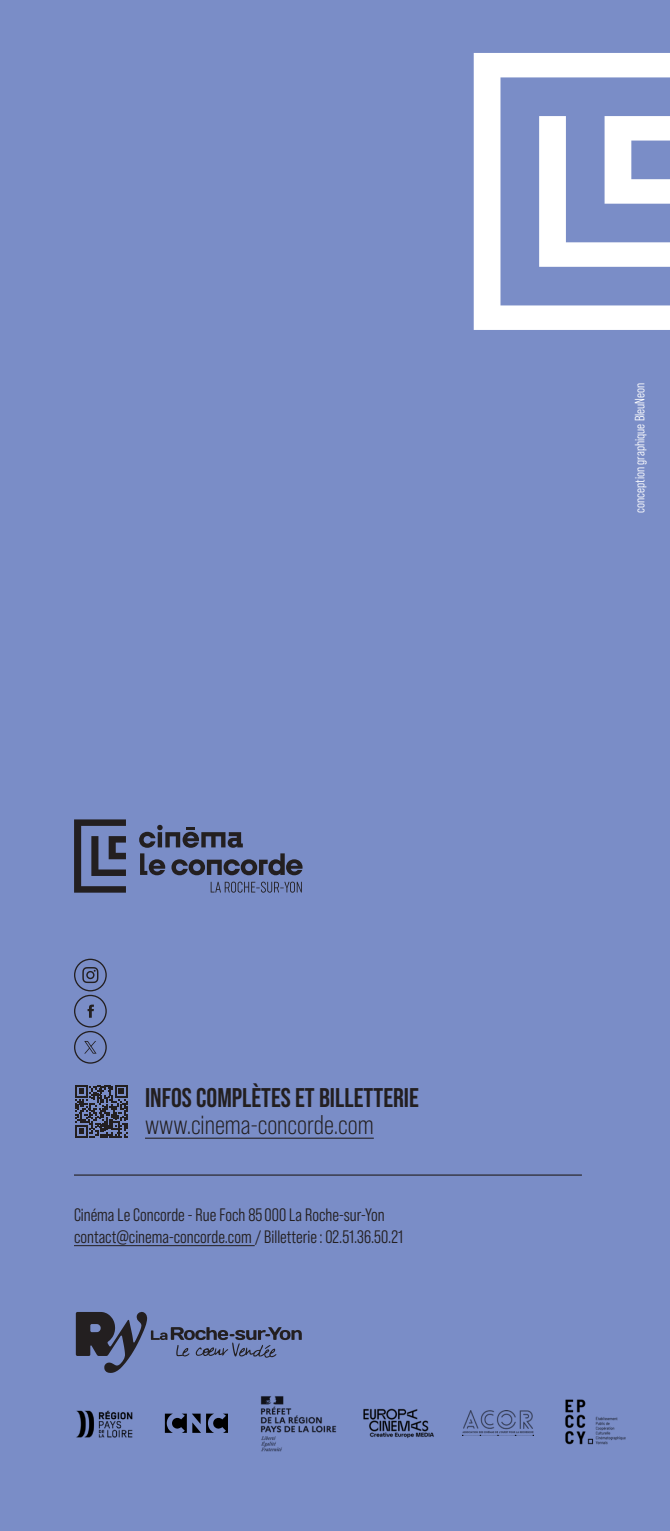
<style>
.page{position:relative;width:670px;height:1531px;background:#7a8dc7}
.page>*{position:absolute;margin:0;border:0;box-sizing:border-box;transform-origin:0 0}
.t1{font:700 27px/27.7px "Bebas Neue Pro";color:#231f20}
.texte_std{font:18px "Bebas Neue Pro Middle";color:#231f20}
.texte_std-2{font:13.5px "Bebas Neue Pro Middle";color:#fff}
.s1{font-weight:400}
</style>
<div class="page">
<hr style="left:74px;top:1245px;width:181px;height:1px;background:#231f20">
<hr style="left:145px;top:1137px;width:229px;height:2px;background:#231f20">
<svg style="left:75px;top:1085px;width:53px;height:52px"></svg>
<svg style="left:74px;top:819px;width:52px;height:73px"></svg>
<svg style="left:211px;top:881px;width:91px;height:11px"></svg>
<svg style="left:139px;top:825px;width:163px;height:50px"></svg>
<hr style="left:74px;top:1174px;width:508px;height:1px;background:#231f20">
<svg style="left:474px;top:53px;width:196px;height:277px"></svg>
<svg style="left:539px;top:116px;width:131px;height:151px"></svg>
<div style="left:74px;top:1031px;width:33px;height:32px;border:1px solid #231f20;border-radius:50%"></div>
<svg style="left:84px;top:1041px;width:12px;height:12px"></svg>
<div style="left:74px;top:958px;width:33px;height:33px;border:1px solid #231f20;border-radius:50%"></div>
<svg style="left:82px;top:967px;width:16px;height:16px"></svg>
<svg style="left:88px;top:1004px;width:6px;height:14px"></svg>
<div style="left:74px;top:995px;width:33px;height:32px;border:1px solid #231f20;border-radius:50%"></div>
<img style="left:76px;top:1410px;width:57px;height:28px">
<svg style="left:165px;top:1413px;width:63px;height:20px"></svg>
<img style="left:260px;top:1396px;width:77px;height:56px">
<img style="left:363px;top:1408px;width:71px;height:30px">
<img style="left:462px;top:1410px;width:71px;height:26px">
<img style="left:565px;top:1399px;width:61px;height:46px">
<svg style="left:76px;top:1312px;width:226px;height:61px"></svg>
<p class="texte_std-2" style="left:632px;top:513px;width:132px;rotate:-90deg">conception graphique BleuNeon</p>
<p class="t1" style="left:145px;top:1083px;width:275px">INFOS COMPLÈTES ET BILLETTERIE <span class="s1">www.cinema-concorde.com</span></p>
<p class="texte_std" style="left:74px;top:1205px;width:312px">Cinéma Le Concorde - Rue Foch 85 000 La Roche-sur-Yon</p>
<p class="texte_std" style="left:74px;top:1226px;width:330px">contact@cinema-concorde.com / Billetterie: 02.51.36.50.21</p>
</div>
